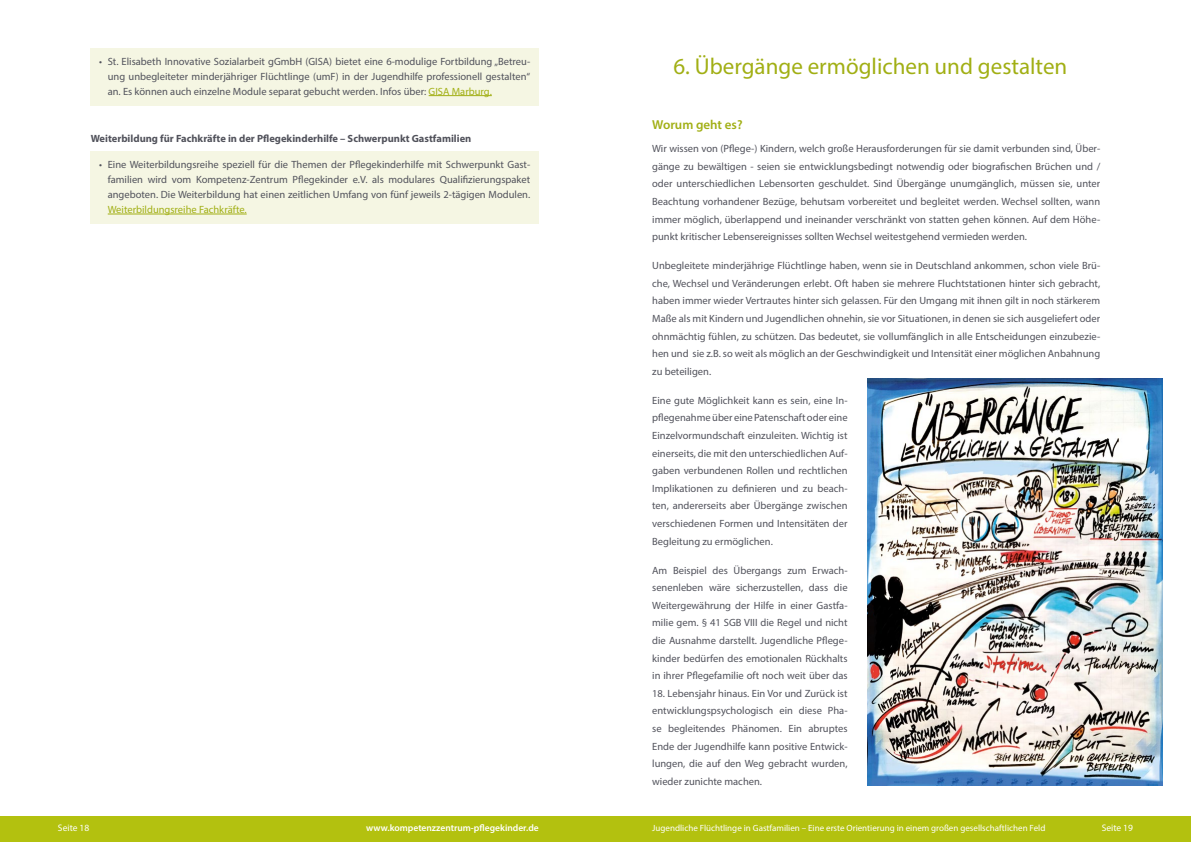
<style>
.page{position:relative;width:1191px;height:842px;background:#fff}
.page>*{position:absolute;margin:0;border:0;box-sizing:border-box;transform-origin:0 0}
.t1{font:23px "Myriad Pro";color:#a1af14}
.t2{font:600 13px "Myriad Pro";color:#a1af14}
.t3{font:10.5px/17.6px "Myriad Pro";color:#51525b;text-align:justify}
.t4{font:700 10.5px "Myriad Pro";color:#51525b}
.t5{font:10.5px "Myriad Pro";color:#a1af14}
.t6{font:600 9.5px "Myriad Pro";color:#fff}
.t7{font:9.5px "Myriad Pro";color:#fff}
.t8{font:9px "Myriad Pro";color:#fff}
.s1{color:#a1af14}
</style>
<div class="page">
<div style="left:0;top:816px;width:1191px;height:26px;background:#b3c10f"></div>
<div style="left:91px;top:48px;width:448px;height:58px;background:#f5f6e3"></div>
<hr style="left:428px;top:95px;width:64px;height:1px;background:#a1af14">
<div style="left:91px;top:152px;width:448px;height:72px;background:#f5f6e3"></div>
<hr style="left:108px;top:214px;width:139px;height:1px;background:#a1af14">
<img style="left:867px;top:378px;width:295px;height:407px">
<p class="t3" style="left:108px;top:53px;width:424px;line-height:15px;text-indent:-9px">• St. Elisabeth Innovative Sozialarbeit gGmbH (GISA) bietet eine 6-modulige Fortbildung „Betreu&shy;ung unbegleiteter minderjähriger Flüchtlinge (umF) in der Jugendhilfe professionell gestalten“ an. Es können auch einzelne Module separat gebucht werden. Infos über: <span class="s1">GISA Marburg.</span></p>
<p class="t4" style="left:91px;top:131px;width:382px">Weiterbildung für Fachkräfte in der Pflegekinderhilfe – Schwerpunkt Gastfamilien</p>
<p class="t3" style="left:108px;top:157px;width:424px;line-height:15px;text-indent:-9px">• Eine Weiterbildungsreihe speziell für die Themen der Pflegekinderhilfe mit Schwerpunkt Gast&shy;familien wird vom Kompetenz-Zentrum Pflegekinder e.V. als modulares Qualifizierungspaket angeboten. Die Weiterbildung hat einen zeitlichen Umfang von fünf jeweils 2-tägigen Modulen.</p>
<p class="t5" style="left:108px;top:203px;width:140px">Weiterbildungsreihe Fachkräfte.</p>
<h1 class="t1" style="left:673px;top:52px;width:395px">6. Übergänge ermöglichen und gestalten</h1>
<p class="t2" style="left:652px;top:116px;width:92px">Worum geht es?</p>
<p class="t3" style="left:652px;top:140px;width:449px">Wir wissen von (Pflege-) Kindern, welch große Herausforderungen für sie damit verbunden sind, Über&shy;gänge zu bewältigen - seien sie entwicklungsbedingt notwendig oder biografischen Brüchen und / oder unterschiedlichen Lebensorten geschuldet. Sind Übergänge unumgänglich, müssen sie, unter Beachtung vorhandener Bezüge, behutsam vorbereitet und begleitet werden. Wechsel sollten, wann immer möglich, überlappend und ineinander verschränkt von statten gehen können. Auf dem Höhe&shy;punkt kritischer Lebensereignisses sollten Wechsel weitestgehend vermieden werden.</p>
<p class="t3" style="left:652px;top:257px;width:449px">Unbegleitete minderjährige Flüchtlinge haben, wenn sie in Deutschland ankommen, schon viele Brü&shy;che, Wechsel und Veränderungen erlebt. Oft haben sie mehrere Fluchtstationen hinter sich gebracht, haben immer wieder Vertrautes hinter sich gelassen. Für den Umgang mit ihnen gilt in noch stärkerem Maße als mit Kindern und Jugendlichen ohnehin, sie vor Situationen, in denen sie sich ausgeliefert oder ohnmächtig fühlen, zu schützen. Das bedeutet, sie vollumfänglich in alle Entscheidungen einzubezie&shy;hen und sie z.B. so weit als möglich an der Geschwindigkeit und Intensität einer möglichen Anbahnung zu beteiligen.</p>
<p class="t3" style="left:652px;top:391px;width:197px">Eine gute Möglichkeit kann es sein, eine In&shy;pflegenahme über eine Patenschaft oder eine Einzelvormundschaft einzuleiten. Wichtig ist einerseits, die mit den unterschiedlichen Auf&shy;gaben verbundenen Rollen und rechtlichen Implikationen zu definieren und zu beach&shy;ten, andererseits aber Übergänge zwischen verschiedenen Formen und Intensitäten der Begleitung zu ermöglichen.</p>
<p class="t3" style="left:652px;top:561px;width:197px">Am Beispiel des Übergangs zum Erwach&shy;senenleben wäre sicherzustellen, dass die Weitergewährung der Hilfe in einer Gastfa&shy;milie gem. § 41 SGB VIII die Regel und nicht die Ausnahme darstellt. Jugendliche Pflege&shy;kinder bedürfen des emotionalen Rückhalts in ihrer Pflegefamilie oft noch weit über das</p>
<p class="t3" style="left:652px;top:684px;width:197px">18. Lebensjahr hinaus. Ein Vor und Zurück ist entwicklungspsychologisch ein diese Pha&shy;se begleitendes Phänomen. Ein abruptes Ende der Jugendhilfe kann positive Entwick&shy;lungen, die auf den Weg gebracht wurden, wieder zunichte machen.</p>
<p class="t7" style="left:58px;top:822px;width:33px">Seite 18</p>
<p class="t6" style="left:366px;top:822px;width:174px">www.kompetenzzentrum-pflegekinder.de</p>
<p class="t8" style="left:652px;top:822px;width:395px">Jugendliche Flüchtlinge in Gastfamilien – Eine erste Orientierung in einem großen gesellschaftlichen Feld</p>
<p class="t7" style="left:1101px;top:822px;width:33px">Seite 19</p>
</div>
